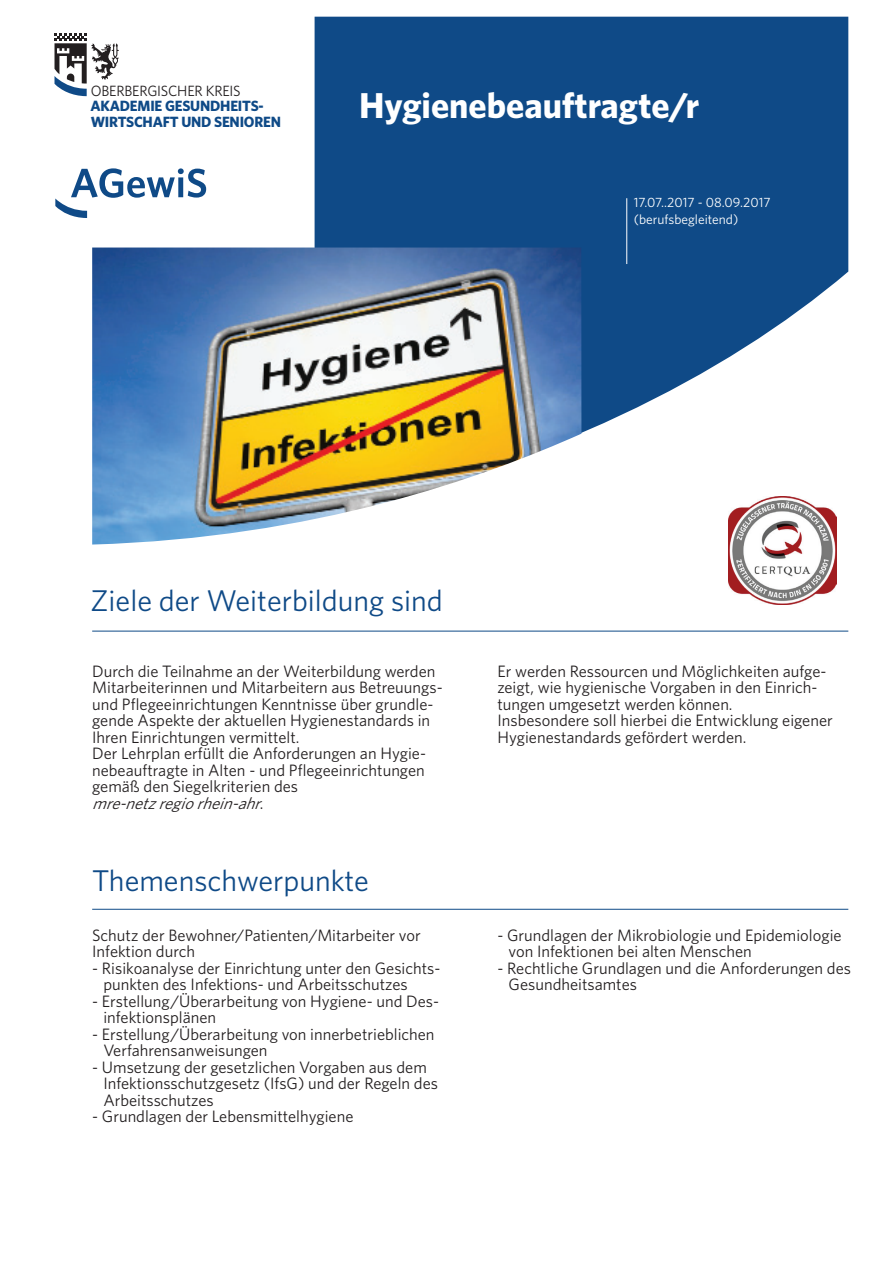
<style>
.page{position:relative;width:893px;height:1263px;background:#fff}
.page>*{position:absolute;margin:0;border:0;box-sizing:border-box;transform-origin:0 0}
.t1{font:700 36px "Whitney";color:#fff}
.t2{font:30px "Whitney";color:#0f4a87}
.t3{font:16.5px/16.5px "Whitney";color:#231f20}
.t4{font:700 14.85px/15.1px "Whitney";letter-spacing:-.015em;color:#0f4a87}
.t5{font:14.85px "Whitney";letter-spacing:-.015em;color:#231f20}
.t6{font:13.5px/16.2px "Whitney";color:#fff}
.s1{font-style:italic}
</style>
<div class="page">
<svg style="left:55px;top:168px;width:151px;height:50px"></svg>
<svg style="left:315px;top:17px;width:533px;height:501px;fill:#0f4a87"></svg>
<hr style="left:92px;top:631px;width:756px;height:1px;background:#0f4a87">
<img style="left:92px;top:248px;width:489px;height:296px">
<hr style="left:626px;top:198px;width:1px;height:66px;background:#fff">
<hr style="left:92px;top:909px;width:756px;height:1px;background:#0f4a87">
<svg style="left:55px;top:33px;width:64px;height:63px"></svg>
<img style="left:728px;top:497px;width:108px;height:107px">
<p class="t5" style="left:91px;top:81px;width:151px">OBERBERGISCHER KREIS</p>
<p class="t4" style="left:91px;top:98px;width:192px">AKADEMIE GESUNDHEITS-<br>WIRTSCHAFT UND SENIOREN</p>
<h1 class="t1" style="left:359px;top:81px;width:342px">Hygienebeauftragte/r</h1>
<p class="t6" style="left:634px;top:194px;width:138px">17.07..2017 - 08.09.2017 (berufsbegleitend)</p>
<h2 class="t2" style="left:91px;top:580px;width:354px">Ziele der Weiterbildung sind</h2>
<p class="t3" style="left:92px;top:662px;width:352px">Durch die Teilnahme an der Weiterbildung werden Mitarbeiterinnen und Mitarbeitern aus Betreuungs&shy;und Pflegeeinrichtungen Kenntnisse über grundle&shy;gende Aspekte der aktuellen Hygienestandards in Ihren Einrichtungen vermittelt.<br>Der Lehrplan erfüllt die Anforderungen an Hygie&shy;nebeauftragte in Alten - und Pflegeeinrichtungen gemäß den Siegelkriterien des <span class="s1">mre-netzregiorhein-ahr</span>.</p>
<h2 class="t2" style="left:92px;top:861px;width:278px">Themenschwerpunkte</h2>
<p class="t3" style="left:92px;top:926px;width:330px">Schutz der Bewohner/Patienten/Mitarbeiter vor<br>Infektion durch</p>
<p class="t3" style="left:103px;top:959px;width:339px;text-indent:-11px">- Risikoanalyse der Einrichtung unter den Gesichts&shy;punkten des Infektions- und Arbeitsschutzes</p>
<p class="t3" style="left:103px;top:992px;width:337px;text-indent:-11px">- Erstellung/Überarbeitung von Hygiene- und Des&shy;infektionsplänen</p>
<p class="t3" style="left:103px;top:1025px;width:333px;text-indent:-11px">- Erstellung/Überarbeitung von innerbetrieblichen<br>Verfahrensanweisungen</p>
<p class="t3" style="left:103px;top:1058px;width:336px;text-indent:-11px">- Umsetzung der gesetzlichen Vorgaben aus dem<br>Infektionsschutzgesetz (IfsG) und der Regeln des<br>Arbeitsschutzes</p>
<p class="t3" style="left:92px;top:1108px;width:263px">- Grundlagen der Lebensmittelhygiene</p>
<p class="t3" style="left:497px;top:662px;width:337px">Er werden Ressourcen und Möglichkeiten aufge&shy;zeigt, wie hygienische Vorgaben in den Einrich&shy;tungen umgesetzt werden können.<br>Insbesondere soll hierbei die Entwicklung eigener Hygienestandards gefördert werden.</p>
<p class="t3" style="left:509px;top:926px;width:334px;text-indent:-11px">- Grundlagen der Mikrobiologie und Epidemiologie von Infektionen bei alten Menschen</p>
<p class="t3" style="left:509px;top:959px;width:344px;text-indent:-11px">- Rechtliche Grundlagen und die Anforderungen des<br>Gesundheitsamtes</p>
</div>
